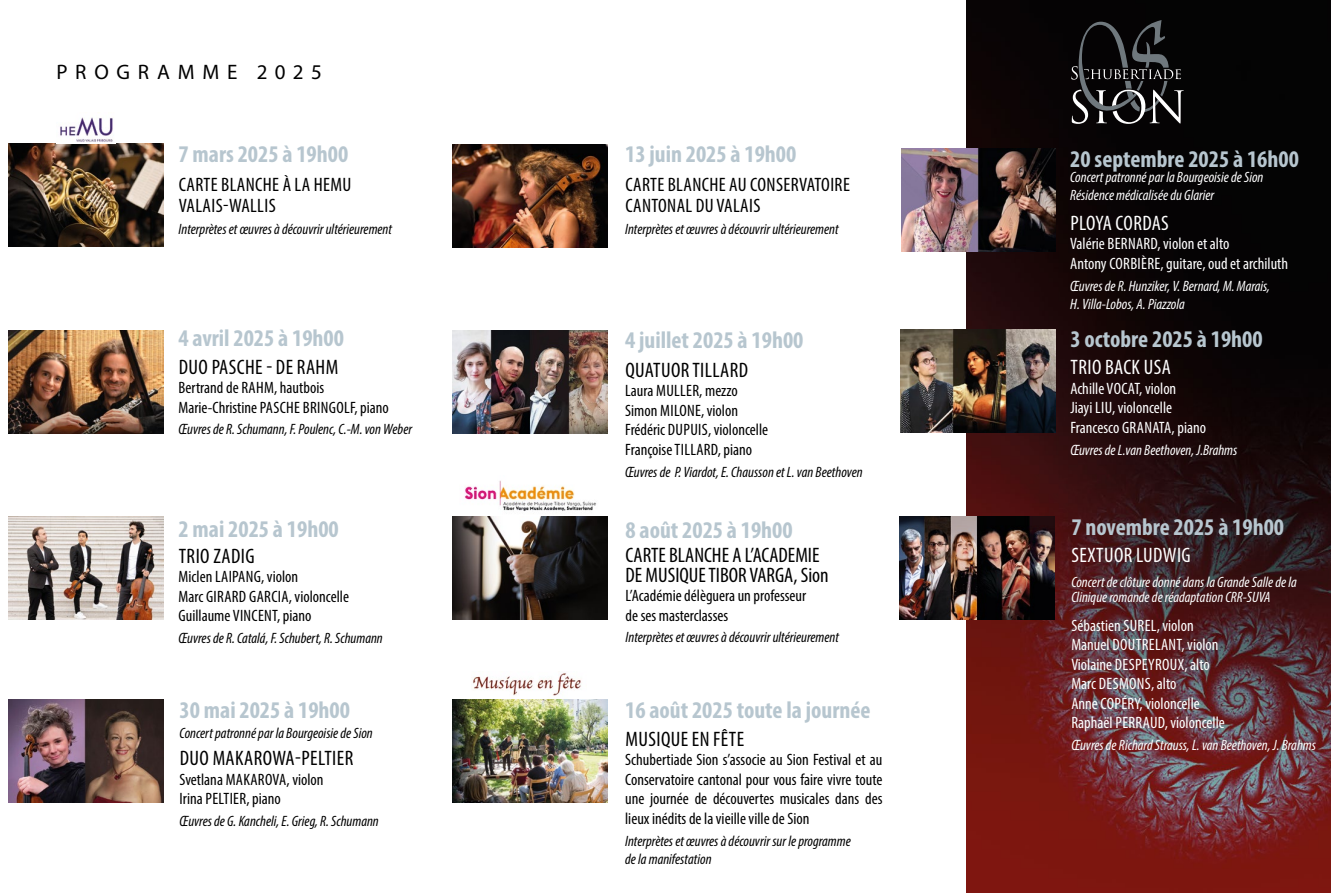
<style>
.page{position:relative;width:1331px;height:893px;background:#fff}
.page>*{position:absolute;margin:0;border:0;box-sizing:border-box;transform-origin:0 0}
.t1{font:700 condensed 24px "Myriad Pro";color:#b7c6cf}
.t2{font:condensed 21px "Myriad Pro";letter-spacing:.02em;color:#000}
.t3{font:condensed 21px/19.5px "Myriad Pro";color:#000}
.t4{font:condensed 21px "Myriad Pro";letter-spacing:.02em;color:#fff}
.t5{font:21px "Myriad Pro";letter-spacing:.37em;color:#000}
.t6{font:condensed 19.5px/21.6px "Myriad Pro";letter-spacing:.02em;color:#000}
.t7{font:condensed 16.5px/19.5px "Myriad Pro";color:#000}
.t8{font:condensed 16.5px/19.5px "Myriad Pro";color:#fff}
.t9{font:italic condensed 15px/18px "Myriad Pro";color:#000}
.t10{font:italic condensed 15px/18px "Myriad Pro";color:#fff}
</style>
<div class="page">
<img style="left:966px;top:0;width:365px;height:893px">
<svg style="left:1071px;top:20px;width:113px;height:104px;background:#29292b"></svg>
<img style="left:9px;top:144px;width:154px;height:103px">
<img style="left:453px;top:330px;width:154px;height:103px">
<img style="left:453px;top:144px;width:154px;height:103px">
<img style="left:901px;top:149px;width:155px;height:103px">
<img style="left:9px;top:331px;width:154px;height:103px">
<img style="left:900px;top:329px;width:155px;height:103px">
<img style="left:9px;top:516px;width:154px;height:103px">
<img style="left:453px;top:517px;width:154px;height:103px">
<img style="left:900px;top:517px;width:154px;height:103px">
<img style="left:9px;top:699px;width:154px;height:103px">
<img style="left:453px;top:700px;width:154px;height:103px">
<img style="left:472px;top:673px;width:114px;height:28px">
<img style="left:464px;top:480px;width:132px;height:32px">
<img style="left:60px;top:117px;width:53px;height:25px">
<p class="t5" style="left:56px;top:59px;width:267px">PROGRAMME 2025</p>
<h1 class="t1" style="left:179px;top:139px;width:171px">7 mars 2025 à 19h00</h1>
<p class="t6" style="left:179px;top:173px;width:174px">CARTE BLANCHE À LA HEMU<br>VALAIS-WALLIS</p>
<p class="t9" style="left:179px;top:220px;width:215px">Interprètes et œuvres à découvrir ultérieurement</p>
<h1 class="t1" style="left:179px;top:323px;width:167px">4 avril 2025 à 19h00</h1>
<p class="t2" style="left:179px;top:354px;width:161px">DUO PASCHE - DE RAHM</p>
<p class="t7" style="left:179px;top:378px;width:212px">Bertrand de RAHM, hautbois<br>Marie-Christine PASCHE BRINGOLF, piano</p>
<p class="t9" style="left:179px;top:420px;width:235px">Œuvres de R. Schumann, F. Poulenc, C.-M. von Weber</p>
<h1 class="t1" style="left:179px;top:514px;width:162px">2 mai 2025 à 19h00</h1>
<p class="t2" style="left:179px;top:543px;width:77px">TRIO ZADIG</p>
<p class="t7" style="left:179px;top:567px;width:172px">Miclen LAIPANG, violon<br>Marc GIRARD GARCIA, violoncelle<br>Guillaume VINCENT, piano</p>
<p class="t9" style="left:179px;top:629px;width:206px">Œuvres de R. Catalá, F. Schubert, R. Schumann</p>
<h1 class="t1" style="left:180px;top:695px;width:172px">30 mai 2025 à 19h00</h1>
<p class="t9" style="left:180px;top:724px;width:195px">Concert patronné par la Bourgeoisie de Sion</p>
<p class="t2" style="left:180px;top:746px;width:175px">DUO MAKAROWA-PELTIER</p>
<p class="t7" style="left:180px;top:769px;width:145px">Svetlana MAKAROVA, violon<br>Irina PELTIER, piano</p>
<p class="t9" style="left:180px;top:812px;width:201px">Œuvres de G. Kancheli, E. Grieg, R. Schumann</p>
<h1 class="t1" style="left:625px;top:139px;width:173px">13 juin 2025 à 19h00</h1>
<p class="t6" style="left:625px;top:173px;width:226px">CARTE BLANCHE AU CONSERVATOIRE<br>CANTONAL DU VALAIS</p>
<p class="t9" style="left:625px;top:220px;width:215px">Interprètes et œuvres à découvrir ultérieurement</p>
<h1 class="t1" style="left:625px;top:325px;width:180px">4 juillet 2025 à 19h00</h1>
<p class="t2" style="left:625px;top:357px;width:124px">QUATUOR TILLARD</p>
<p class="t7" style="left:625px;top:381px;width:145px">Laura MULLER, mezzo<br>Simon MILONE, violon<br>Frédéric DUPUIS, violoncelle<br>Françoise TILLARD, piano</p>
<p class="t9" style="left:625px;top:462px;width:239px">Œuvres de P. Viardot, E. Chausson et L. van Beethoven</p>
<h1 class="t1" style="left:626px;top:515px;width:169px">8 août 2025 à 19h00</h1>
<p class="t3" style="left:626px;top:545px;width:205px">CARTE BLANCHE A L’ACADEMIE<br>DE MUSIQUE TIBOR VARGA, Sion</p>
<p class="t7" style="left:626px;top:586px;width:182px">L’Académie délèguera un professeur de ses masterclasses</p>
<p class="t9" style="left:626px;top:628px;width:215px">Interprètes et œuvres à découvrir ultérieurement</p>
<h1 class="t1" style="left:625px;top:695px;width:247px">16 août 2025 toute la journée</h1>
<p class="t2" style="left:625px;top:726px;width:120px">MUSIQUE EN FÊTE</p>
<p class="t7" style="left:625px;top:750px;width:259px;text-align:justify">Schubertiade Sion s’associe au Sion Festival et au Conservatoire cantonal pour vous faire vivre toute une journée de découvertes musicales dans des lieux inédits de la vieille ville de Sion</p>
<p class="t9" style="left:625px;top:832px;width:227px">Interprètes et œuvres à découvrir sur le programme de la manifestation</p>
<h1 class="t1" style="left:1070px;top:144px;width:230px">20 septembre 2025 à 16h00</h1>
<p class="t10" style="left:1070px;top:168px;width:195px">Concert patronné par la Bourgeoisie de Sion<br>Résidence médicalisée du Glarier</p>
<p class="t4" style="left:1070px;top:210px;width:100px">PLOYA CORDAS</p>
<p class="t8" style="left:1070px;top:234px;width:219px">Valérie BERNARD, violon et alto<br>Antony CORBIÈRE, guitare, oud et archiluth</p>
<p class="t10" style="left:1070px;top:277px;width:201px">Œuvres de R. Hunziker, V. Bernard, M. Marais,<br>H. Villa-Lobos, A. Piazzola</p>
<h1 class="t1" style="left:1070px;top:324px;width:194px">3 octobre 2025 à 19h00</h1>
<p class="t4" style="left:1070px;top:355px;width:102px">TRIO BACK USA</p>
<p class="t8" style="left:1070px;top:378px;width:137px">Achille VOCAT, violon<br>Jiayi LIU, violoncelle<br>Francesco GRANATA, piano</p>
<p class="t10" style="left:1070px;top:440px;width:169px">Œuvres de L.van Beethoven, J.Brahms</p>
<h1 class="t1" style="left:1071px;top:512px;width:214px">7 novembre 2025 à 19h00</h1>
<p class="t4" style="left:1072px;top:542px;width:121px">SEXTUOR LUDWIG</p>
<p class="t10" style="left:1071px;top:574px;width:227px;line-height:15.8px">Concert de clôture donné dans la Grande Salle de la<br>Clinique romande de réadaptation CRR-SUVA</p>
<p class="t8" style="left:1071px;top:615px;width:155px">Sébastien SUREL, violon<br>Manuel DOUTRELANT, violon<br>Violaine DESPEYROUX, alto<br>Marc DESMONS, alto<br>Anne COPÉRY, violoncelle<br>Raphaël PERRAUD, violoncelle</p>
<p class="t10" style="left:1071px;top:736px;width:246px">Œuvres de Richard Strauss, L. van Beethoven, J. Brahms</p>
</div>
